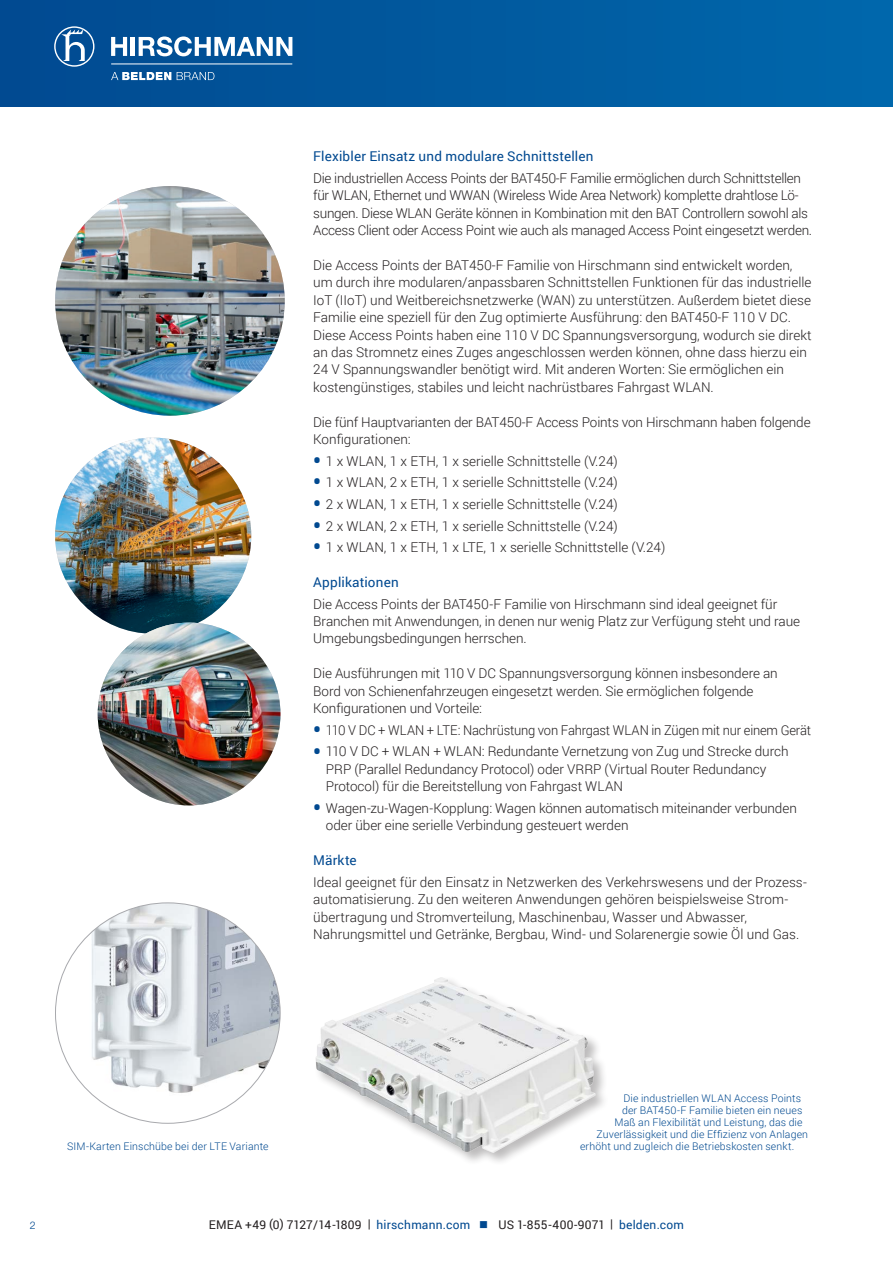
<style>
.page{position:relative;width:893px;height:1263px;background:#fff}
.page>*{position:absolute;margin:0;border:0;box-sizing:border-box;transform-origin:0 0}
.t1{font:300 13.5px/17.4px "Roboto";color:#231f20}
.t2{font:300 13.5px/17.4px "Roboto";letter-spacing:-.02em;color:#231f20}
.t3{font:300 13.5px "Roboto";color:#231f20;scale:.96 1}
.t4{font:13.5px "Roboto";letter-spacing:.015em;color:#014990}
.t5{font:12px "Roboto";letter-spacing:.02em;color:#231f20}
.t6{font:300 10.5px "Roboto";letter-spacing:.015em;color:#014990}
.t7{font:300 10.5px "Helvetica Neue";color:#014990}
.s1{font-weight:900;font-size:21px;color:#014990}
.s2{color:#014990}
</style>
<div class="page">
<div style="left:0;top:0;width:893px;height:106px;background:linear-gradient(to right,#024a91,#0067ac)"></div>
<svg style="left:111px;top:72px;width:60px;height:8px"></svg>
<svg style="left:177px;top:72px;width:37px;height:8px"></svg>
<svg style="left:111px;top:37px;width:16px;height:19px"></svg>
<hr style="left:131px;top:37px;width:4px;height:19px;background:#fff">
<svg style="left:54px;top:26px;width:40px;height:41px;background:#4179ae"></svg>
<svg style="left:139px;top:36px;width:153px;height:20px"></svg>
<hr style="left:111px;top:64px;width:181px;height:1px;background:#fff">
<div style="left:314px;top:976px;width:295px;height:190px;background:#231f20;opacity:.3"></div>
<img style="left:315px;top:977px;width:281px;height:176px">
<img style="left:55px;top:438px;width:196px;height:196px;border-radius:98px">
<img style="left:62px;top:904px;width:218px;height:216px">
<img style="left:98px;top:623px;width:182px;height:182px;border-radius:91px">
<img style="left:55px;top:186px;width:230px;height:230px;border-radius:115px">
<p class="t4" style="left:313px;top:147px;width:282px">Flexibler Einsatz und modulare Schnittstellen</p>
<p class="t2" style="left:313px;top:169px;width:500px">Die industriellen Access Points der BAT450-F Familie ermöglichen durch Schnittstellen für WLAN, Ethernet und WWAN (Wireless Wide Area Network) komplette drahtlose Lö&shy;sungen. Diese WLAN Geräte können in Kombination mit den BAT Controllern sowohl als Access Client oder Access Point wie auch als managed Access Point eingesetzt werden.</p>
<p class="t1" style="left:313px;top:256px;width:500px">Die Access Points der BAT450-F Familie von Hirschmann sind entwickelt worden, um durch ihre modularen/anpassbaren Schnittstellen Funktionen für das industrielle IoT (IIoT) und Weitbereichsnetzwerke (WAN) zu unterstützen. Außerdem bietet diese Familie eine speziell für den Zug optimierte Ausführung: den BAT450-F 110 V DC.<br>Diese Access Points haben eine 110 V DC Spannungsversorgung, wodurch sie direkt an das Stromnetz eines Zuges angeschlossen werden können, ohne dass hierzu ein 24 V Spannungswandler benötigt wird. Mit anderen Worten: Sie ermöglichen ein kostengünstiges, stabiles und leicht nachrüstbares Fahrgast WLAN.</p>
<p class="t1" style="left:313px;top:413px;width:499px">Die fünf Hauptvarianten der BAT450-F Access Points von Hirschmann haben folgende<br>Konfigurationen:</p>
<p class="t1" style="left:313px;top:452px;width:306px"><span class="s1">•</span> 1 x WLAN, 1 x ETH, 1 x serielle Schnittstelle (V.24)</p>
<p class="t1" style="left:313px;top:473px;width:306px"><span class="s1">•</span> 1 x WLAN, 2 x ETH, 1 x serielle Schnittstelle (V.24)</p>
<p class="t1" style="left:313px;top:495px;width:306px"><span class="s1">•</span> 2 x WLAN, 1 x ETH, 1 x serielle Schnittstelle (V.24)</p>
<p class="t1" style="left:313px;top:517px;width:306px"><span class="s1">•</span> 2 x WLAN, 2 x ETH, 1 x serielle Schnittstelle (V.24)</p>
<p class="t1" style="left:313px;top:538px;width:354px"><span class="s1">•</span> 1 x WLAN, 1 x ETH, 1 x LTE, 1 x serielle Schnittstelle (V.24)</p>
<p class="t4" style="left:313px;top:573px;width:87px">Applikationen</p>
<p class="t1" style="left:313px;top:595px;width:488px">Die Access Points der BAT450-F Familie von Hirschmann sind ideal geeignet für<br>Branchen mit Anwendungen, in denen nur wenig Platz zur Verfügung steht und raue<br>Umgebungsbedingungen herrschen.</p>
<p class="t1" style="left:313px;top:664px;width:466px">Die Ausführungen mit 110 V DC Spannungsversorgung können insbesondere an<br>Bord von Schienenfahrzeugen eingesetzt werden. Sie ermöglichen folgende<br>Konfigurationen und Vorteile:</p>
<p class="t3" style="left:313px;top:720px;width:520px"><span class="s1">•</span> 110 V DC + WLAN + LTE: Nachrüstung von Fahrgast WLAN in Zügen mit nur einem Gerät</p>
<p class="t1" style="left:326px;top:742px;width:464px;text-indent:-13px"><span class="s1">•</span> 110 V DC + WLAN + WLAN: Redundante Vernetzung von Zug und Strecke durch<br>PRP (Parallel Redundancy Protocol) oder VRRP (Virtual Router Redundancy<br>Protocol) für die Bereitstellung von Fahrgast WLAN</p>
<p class="t1" style="left:326px;top:799px;width:472px;text-indent:-13px"><span class="s1">•</span> Wagen-zu-Wagen-Kopplung: Wagen können automatisch miteinander verbunden oder über eine serielle Verbindung gesteuert werden</p>
<p class="t4" style="left:313px;top:851px;width:45px">Märkte</p>
<p class="t1" style="left:313px;top:873px;width:495px">Ideal geeignet für den Einsatz in Netzwerken des Verkehrswesens und der Prozess&shy;automatisierung. Zu den weiteren Anwendungen gehören beispielsweise Strom&shy;übertragung und Stromverteilung, Maschinenbau, Wasser und Abwasser, Nahrungsmittel und Getränke, Bergbau, Wind- und Solarenergie sowie Öl und Gas.</p>
<p class="t6" style="left:623px;top:1091px;width:179px">Die industriellen WLAN Access Points</p>
<p class="t6" style="left:622px;top:1103px;width:182px">der BAT450-F Familie bieten ein neues</p>
<p class="t6" style="left:614px;top:1115px;width:190px">Maß an Flexibilität und Leistung, das die</p>
<p class="t6" style="left:596px;top:1127px;width:213px">Zuverlässigkeit und die Effizienz von Anlagen</p>
<p class="t6" style="left:67px;top:1139px;width:203px">SIM-Karten Einschübe bei der LTE Variante</p>
<p class="t6" style="left:580px;top:1139px;width:216px">erhöht und zugleich die Betriebskosten senkt.</p>
<p class="t7" style="left:30px;top:1219px;width:7px">2</p>
<p class="t5" style="left:209px;top:1216px;width:477px">EMEA +49 (0) 7127/14-1809 | <span class="s2">hirschmann.com</span> <span class="s2">■</span> US 1-855-400-9071 | <span class="s2">belden.com</span></p>
</div>
